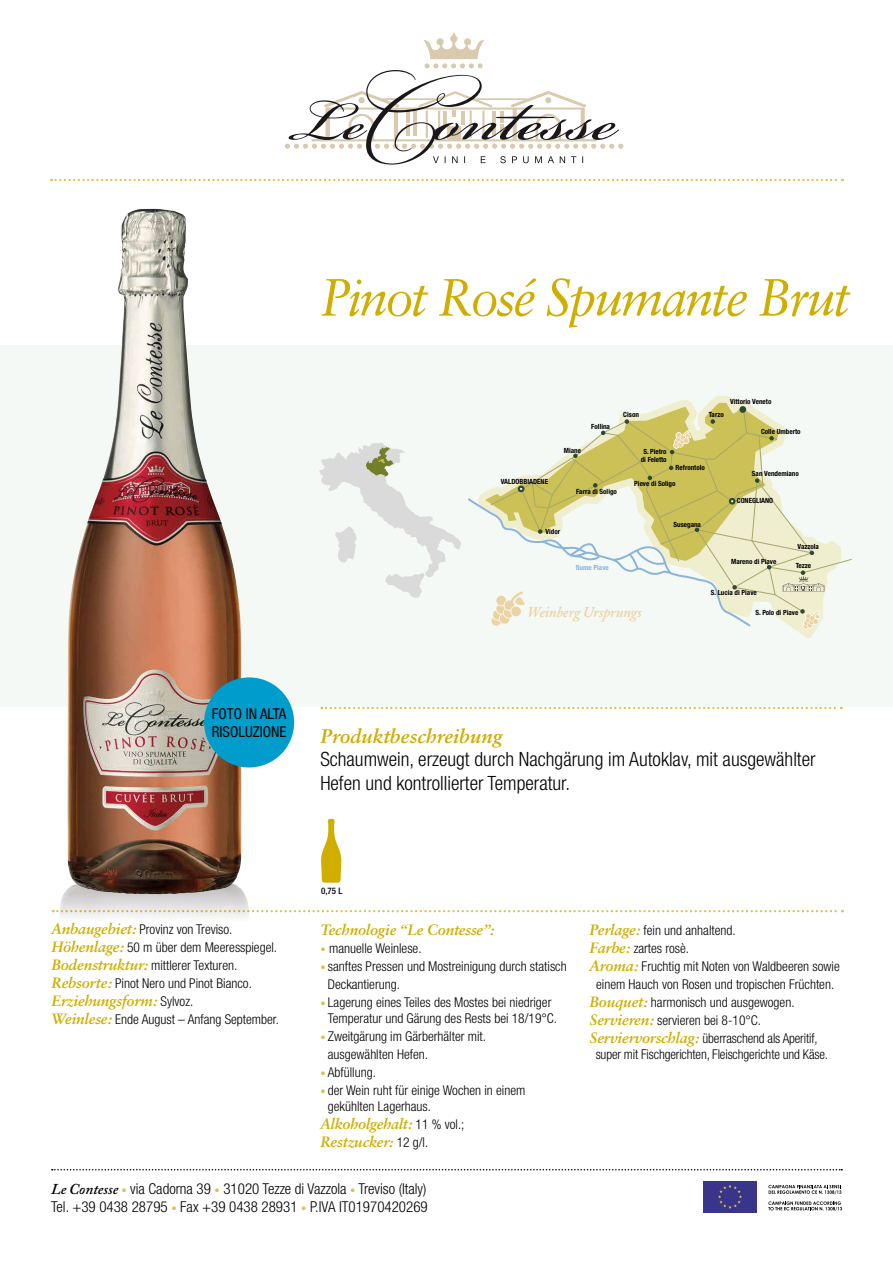
<style>
.page{position:relative;width:893px;height:1263px;background:#fff}
.page>*{position:absolute;margin:0;border:0;box-sizing:border-box;transform-origin:0 0}
.t1{font:52.5px "Sabon Italic Os F";letter-spacing:-.045em;color:#cfae00;scale:.96 1}
.t2{font:300 condensed 19.65px/23.7px "Helvetica Neue";color:#000}
.t3{font:19.65px "Sabon Bold Italic Os F";color:#cfae00}
.t4{font:300 condensed 15px/18px "Helvetica Neue";color:#000}
.t5{font:15px/18px "Sabon Bold Italic Os F";letter-spacing:-.015em;color:#cfae00}
.t6{font:condensed 15px/18px "Helvetica Neue";color:#000}
.t7{font:italic 600 15px "Adobe Caslon";letter-spacing:-.02em;color:#ecd3a3}
.t8{font:300 condensed 13.5px/18px "Helvetica Neue";color:#000}
.t9{font:500 condensed 9px "Helvetica Neue";color:#000}
.t10{font:700 condensed 7.05px/7.1px "Helvetica Neue";color:#000;text-align:center}
.t11{font:700 condensed 7.05px "Helvetica Neue";color:#8ab4da}
.s1{font-family:"Sabon Bold Italic Os F";font-weight:400;font-stretch:normal;font-size:15px;color:#cfae00}
.s2{font-family:"Helvetica Neue";font-weight:300;font-stretch:condensed;font-size:13.5px;color:#000}
.s3{font-size:10.5px;color:#dcc052}
.s4{font-family:"Adobe Caslon";font-weight:600;font-style:italic;font-stretch:normal}
</style>
<div class="page">
<div style="left:0;top:345px;width:893px;height:362px;background:#f5f9f5"></div>
<svg style="left:51px;top:179px;width:792px;height:2px"></svg>
<svg style="left:53px;top:910px;width:790px;height:2px"></svg>
<svg style="left:321px;top:707px;width:521px;height:2px"></svg>
<svg style="left:52px;top:1169px;width:790px;height:1px"></svg>
<svg style="left:285px;top:32px;width:338px;height:133px"></svg>
<img style="left:59px;top:889px;width:191px;height:28px">
<svg style="left:319px;top:443px;width:142px;height:155px"></svg>
<img style="left:67px;top:209px;width:174px;height:685px">
<svg style="left:321px;top:819px;width:20px;height:64px"></svg>
<svg style="left:768px;top:1185px;width:73px;height:9px"></svg>
<svg style="left:768px;top:1201px;width:74px;height:10px"></svg>
<div style="left:703px;top:1181px;width:54px;height:31px;background:#39358b"></div>
<svg style="left:718px;top:1185px;width:24px;height:24px"></svg>
<div style="left:204px;top:677px;width:90px;height:90px;background:#009dcc;border-radius:50%"></div>
<svg style="left:661px;top:402px;width:94px;height:6px"></svg>
<svg style="left:468px;top:408px;width:384px;height:231px"></svg>
<h1 class="t1" style="left:320px;top:267px;width:553px">Pinot Rosé Spumante Brut</h1>
<p class="t10" style="left:501px;top:478px;width:49px">VALDOBBIADENE</p>
<p class="t10" style="left:591px;top:423px;width:20px">Follina</p>
<p class="t10" style="left:623px;top:411px;width:17px">Cison</p>
<p class="t10" style="left:730px;top:398px;width:43px">Vittorio Veneto</p>
<p class="t10" style="left:761px;top:428px;width:41px">Colle Umberto</p>
<p class="t10" style="left:709px;top:411px;width:17px">Tarzo</p>
<p class="t10" style="left:564px;top:446px;width:19px">Miane</p>
<p class="t10" style="left:576px;top:488px;width:42px">Farra di Soligo</p>
<p class="t10" style="left:641px;top:448px;width:28px">S. Pietro di Feletto</p>
<p class="t10" style="left:676px;top:464px;width:31px">Refrontolo</p>
<p class="t10" style="left:634px;top:479px;width:43px">Pieve di Soligo</p>
<p class="t10" style="left:752px;top:470px;width:49px">San Vendemiano</p>
<p class="t10" style="left:737px;top:497px;width:38px">CONEGLIANO</p>
<p class="t10" style="left:546px;top:528px;width:16px">Vidor</p>
<p class="t11" style="left:576px;top:563px;width:34px">fiume Piave</p>
<p class="t7" style="left:527px;top:603px;width:116px">Weinberg Ursprungs</p>
<p class="t10" style="left:673px;top:520px;width:29px">Susegana</p>
<p class="t10" style="left:731px;top:558px;width:47px">Mareno di Piave</p>
<p class="t10" style="left:797px;top:543px;width:23px">Vazzola</p>
<p class="t10" style="left:796px;top:562px;width:17px">Tezze</p>
<p class="t10" style="left:711px;top:589px;width:47px">S. Lucia di Piave</p>
<p class="t10" style="left:755px;top:609px;width:44px">S. Polo di Piave</p>
<p class="t6" style="left:212px;top:705px;width:76px">FOTO IN ALTA<br>RISOLUZIONE</p>
<h2 class="t3" style="left:320px;top:724px;width:184px">Produktbeschreibung</h2>
<h2 class="t2" style="left:320px;top:747px;width:497px">Schaumwein, erzeugt durch Nachgärung im Autoklav, mit ausgewählter<br>Hefen und kontrollierter Temperatur.</h2>
<p class="t8" style="left:52px;top:920px;width:227px"><span class="s1">Anbaugebiet:</span> Provinz von Treviso.<br><span class="s1">Höhenlage:</span> 50 m über dem Meeresspiegel.<br><span class="s1">Bodenstruktur:</span> mittlerer Texturen.<br><span class="s1">Rebsorte:</span> Pinot Nero und Pinot Bianco.</p>
<p class="t5" style="left:52px;top:992px;width:143px">Erziehungsform: <span class="s2">Sylvoz.</span></p>
<p class="t8" style="left:52px;top:1010px;width:229px"><span class="s1">Weinlese:</span> Ende August – Anfang September.</p>
<p class="t9" style="left:321px;top:886px;width:23px">0,75 L</p>
<p class="t5" style="left:320px;top:920px;width:176px">Technologie “Le Contesse”:</p>
<p class="t8" style="left:320px;top:939px;width:103px"><span class="s3">•</span> manuelle Weinlese.</p>
<p class="t8" style="left:328px;top:957px;width:240px;text-indent:-8px"><span class="s3">•</span> sanftes Pressen und Mostreinigung durch statisch<br>Deckantierung.</p>
<p class="t8" style="left:320px;top:994px;width:238px;line-height:16.2px;text-align:center"><span class="s3">•</span> Lagerung eines Teiles des Mostes bei niedriger<br>Temperatur und Gärung des Rests bei 18/19°C.</p>
<p class="t8" style="left:328px;top:1027px;width:160px;text-indent:-8px"><span class="s3">•</span> Zweitgärung im Gärberhälter mit. ausgewählten Hefen.</p>
<p class="t8" style="left:320px;top:1063px;width:57px"><span class="s3">•</span> Abfüllung.</p>
<p class="t8" style="left:328px;top:1082px;width:199px;line-height:16.2px;text-indent:-8px"><span class="s3">•</span> der Wein ruht für einige Wochen in einem gekühlten Lagerhaus.</p>
<p class="t5" style="left:320px;top:1115px;width:146px">Alkoholgehalt: <span class="s2">11 % vol.;<br></span>Restzucker: <span class="s2">12 g/l.</span></p>
<p class="t8" style="left:590px;top:921px;width:148px"><span class="s1">Perlage:</span> fein und anhaltend.</p>
<p class="t8" style="left:590px;top:939px;width:101px"><span class="s1">Farbe:</span> zartes rosè.</p>
<p class="t8" style="left:590px;top:957px;width:252px"><span class="s1">Aroma:</span> Fruchtig mit Noten von Waldbeeren sowie</p>
<p class="t8" style="left:596px;top:975px;width:240px">einem Hauch von Rosen und tropischen Früchten.</p>
<p class="t8" style="left:590px;top:993px;width:206px"><span class="s1">Bouquet:</span> harmonisch und ausgewogen.</p>
<p class="t8" style="left:590px;top:1011px;width:173px"><span class="s1">Servieren:</span> servieren bei 8-10°C.</p>
<p class="t8" style="left:590px;top:1029px;width:229px"><span class="s1">Serviervorschlag:</span> überraschend als Aperitif,</p>
<p class="t8" style="left:596px;top:1045px;width:234px">super mit Fischgerichten, Fleischgerichte und Käse.</p>
<p class="t4" style="left:51px;top:1179px;width:378px"><span class="s4">Le Contesse</span> <span class="s3">•</span> via Cadorna 39 <span class="s3">•</span> 31020 Tezze di Vazzola <span class="s3">•</span> Treviso (Italy)<br>Tel. +39 0438 28795 <span class="s3">•</span> Fax +39 0438 28931 <span class="s3">•</span> P.IVA IT01970420269</p>
</div>
